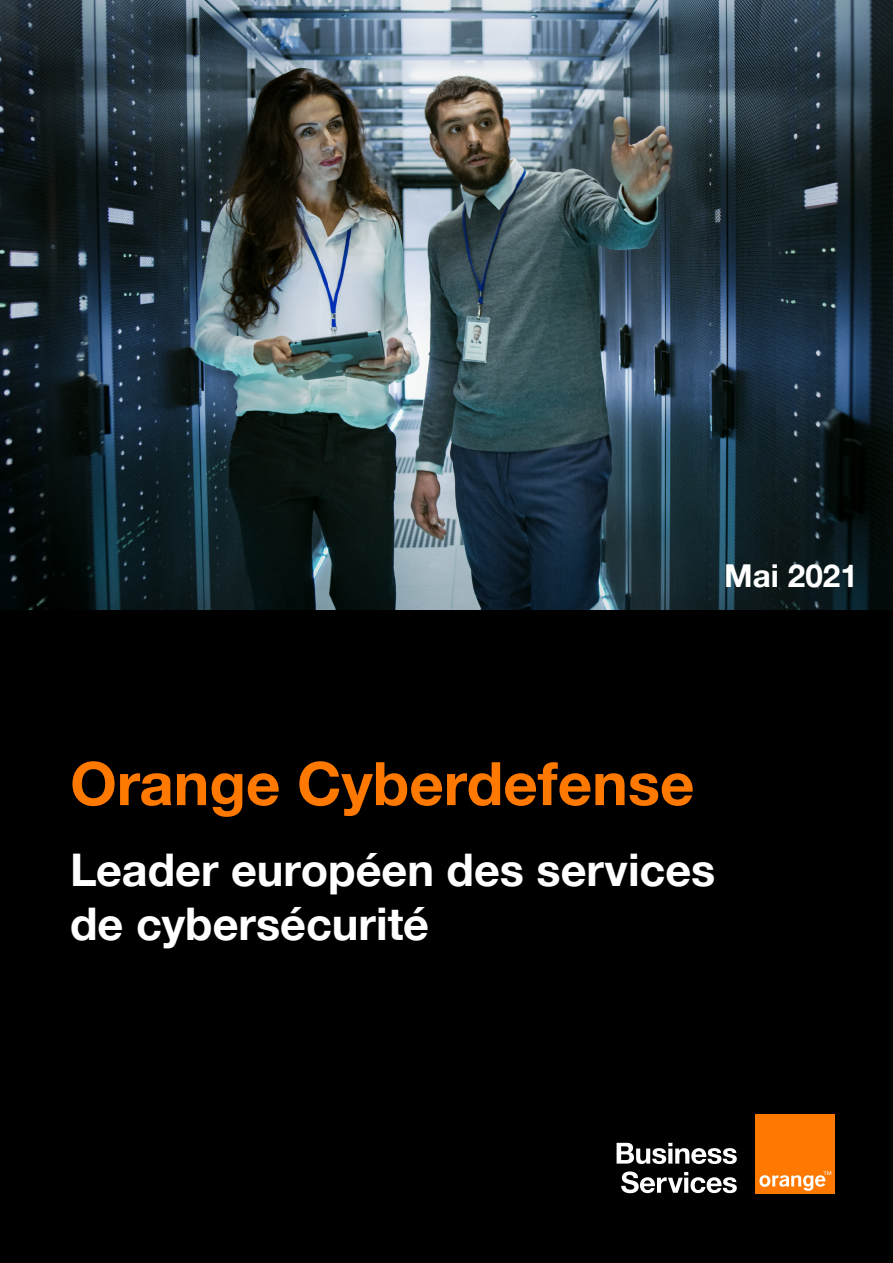
<style>
.page{position:relative;width:893px;height:1263px;background:#fff}
.page>*{position:absolute;margin:0;border:0;box-sizing:border-box;transform-origin:0 0}
.t1{font:700 60px "Helvetica Neue";color:#ff7900}
.t2{font:700 45px "Helvetica Neue";color:#fff}
.t3{font:700 31.5px "Helvetica Neue";color:#fff}
</style>
<div class="page">
<img style="left:0;top:0;width:893px;height:610px">
<div style="left:0;top:610px;width:893px;height:653px;background:#000"></div>
<div style="left:755px;top:1114px;width:79px;height:79px;background:#ff7800"></div>
<svg style="left:759px;top:1171px;width:72px;height:20px"></svg>
<svg style="left:617px;top:1143px;width:120px;height:21px"></svg>
<svg style="left:621px;top:1171px;width:116px;height:22px"></svg>
<p class="t3" style="left:724px;top:556px;width:135px">Mai 2021</p>
<p class="t1" style="left:70px;top:747px;width:626px">Orange Cyberdefense</p>
<p class="t2" style="left:70px;top:843px;width:647px">Leader européen des services</p>
<p class="t2" style="left:70px;top:897px;width:360px">de cybersécurité</p>
</div>
